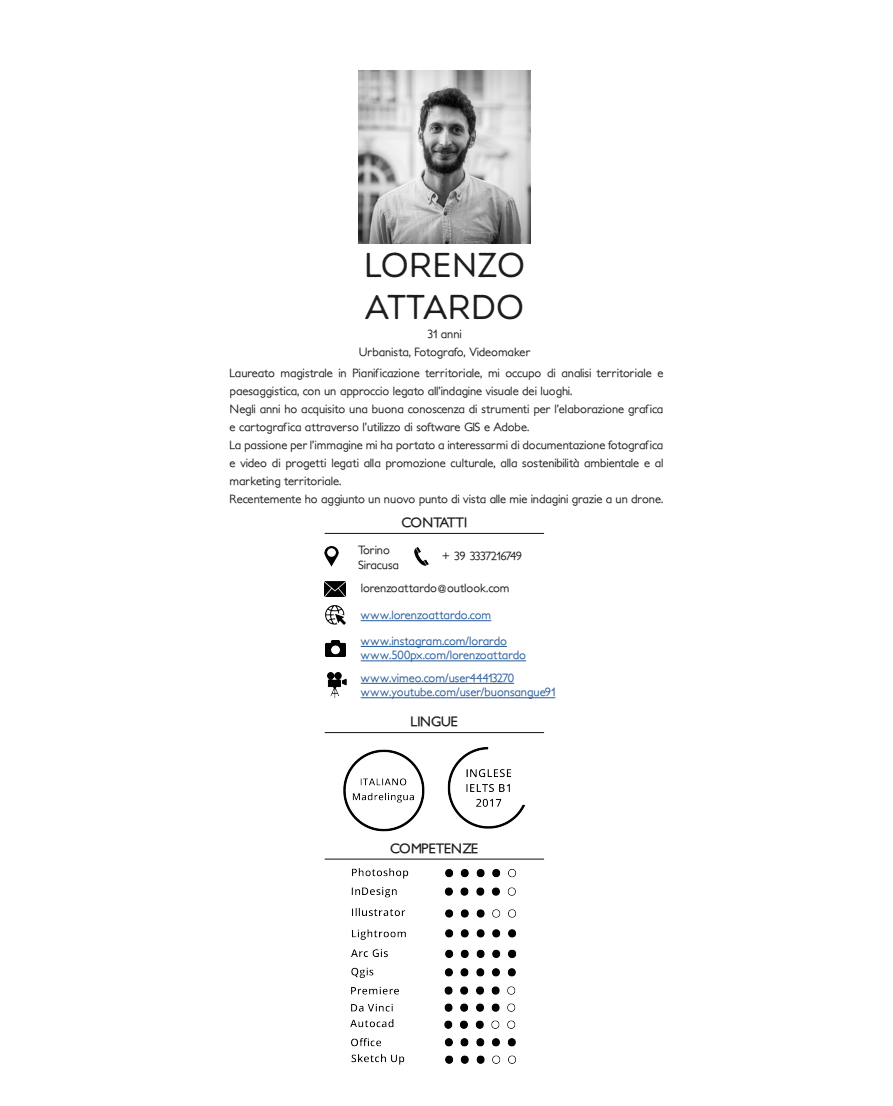
<style>
.page{position:relative;width:893px;height:1106px;background:#fff}
.page>*{position:absolute;margin:0;border:0;box-sizing:border-box;transform-origin:0 0}
.t1{font:34.5px "Intro Rust Book Base";color:#1d1d1b}
.t2{font:700 13.5px "Petita";letter-spacing:-.03em;color:#1d1d1b}
.t3{font:500 12px/18px "Petita";color:#1d1d1b}
.t4{font:500 12px "Petita";color:#275b9c}
.t5{font:500 12px "Petita";letter-spacing:-.07em;color:#1d1d1b}
</style>
<div class="page">
<img style="left:343px;top:747px;width:183px;height:85px">
<img style="left:358px;top:71px;width:173px;height:172px">
<hr style="left:325px;top:533px;width:219px;height:1px;background:#1d1d1b">
<hr style="left:325px;top:858px;width:219px;height:1px;background:#1d1d1b">
<hr style="left:325px;top:732px;width:219px;height:1px;background:#1d1d1b">
<img style="left:326px;top:640px;width:19px;height:16px">
<img style="left:327px;top:672px;width:20px;height:25px">
<img style="left:325px;top:581px;width:21px;height:15px">
<img style="left:325px;top:546px;width:14px;height:20px">
<img style="left:414px;top:547px;width:14px;height:18px">
<hr style="left:361px;top:620px;width:130px;height:1px;background:#275b9c">
<hr style="left:361px;top:646px;width:146px;height:1px;background:#275b9c">
<hr style="left:361px;top:660px;width:165px;height:1px;background:#275b9c">
<hr style="left:361px;top:683px;width:153px;height:1px;background:#275b9c">
<hr style="left:361px;top:697px;width:194px;height:1px;background:#275b9c">
<img style="left:325px;top:605px;width:21px;height:20px">
<img style="left:350px;top:868px;width:167px;height:197px">
<p class="t1" style="left:364px;top:244px;width:163px">LORENZO</p>
<p class="t1" style="left:365px;top:286px;width:161px">ATTARDO</p>
<p class="t3" style="left:427px;top:325px;width:36px">31 anni</p>
<p class="t3" style="left:359px;top:343px;width:173px">Urbanista, Fotografo, Videomaker</p>
<p class="t3" style="left:230px;top:364px;width:435px">Laureato magistrale in Pianificazione territoriale, mi occupo di analisi territoriale e paesaggistica, con un approccio legato all’indagine visuale dei luoghi.</p>
<p class="t3" style="left:230px;top:400px;width:435px">Negli anni ho acquisito una buona conoscenza di strumenti per l’elaborazione grafica e cartografica attraverso l’utilizzo di software GIS e Adobe.</p>
<p class="t3" style="left:230px;top:436px;width:435px;text-align:justify">La passione per l’immagine mi ha portato a interessarmi di documentazione fotografica e video di progetti legati alla promozione culturale, alla sostenibilità ambientale e al marketing territoriale.</p>
<p class="t3" style="left:230px;top:490px;width:435px">Recentemente ho aggiunto un nuovo punto di vista alle mie indagini grazie a un drone.</p>
<p class="t2" style="left:402px;top:514px;width:67px">CONTATTI</p>
<p class="t3" style="left:358px;top:541px;width:33px">Torino</p>
<p class="t3" style="left:358px;top:556px;width:42px">Siracusa</p>
<p class="t3" style="left:361px;top:579px;width:150px">lorenzoattardo@outlook.com</p>
<p class="t4" style="left:361px;top:608px;width:132px">www.lorenzoattardo.com</p>
<p class="t4" style="left:361px;top:633px;width:148px">www.instagram.com/lorardo</p>
<p class="t4" style="left:361px;top:648px;width:167px">www.500px.com/lorenzoattardo</p>
<p class="t4" style="left:361px;top:670px;width:155px">www.vimeo.com/user44413270</p>
<p class="t4" style="left:361px;top:685px;width:196px">www.youtube.com/user/buonsangue91</p>
<p class="t5" style="left:442px;top:549px;width:82px">+ 39 3337216749</p>
<p class="t2" style="left:411px;top:713px;width:49px">LINGUE</p>
<p class="t2" style="left:390px;top:840px;width:90px">COMPETENZE</p>
</div>
